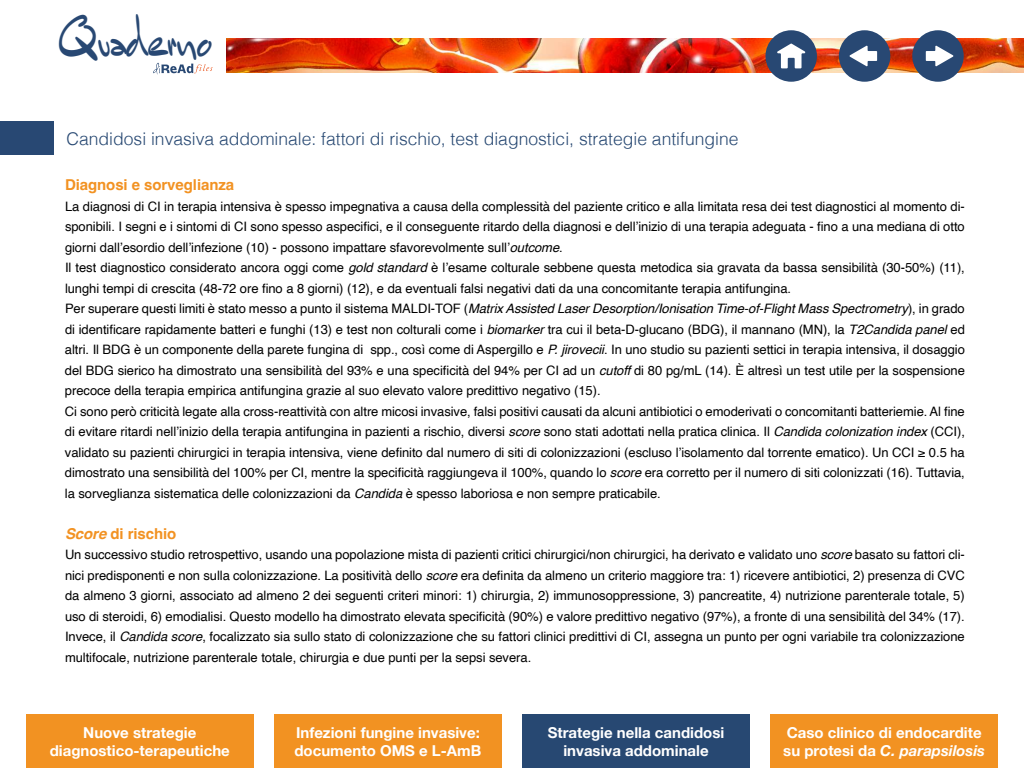
<style>
.page{position:relative;width:1024px;height:768px;background:#fff}
.page>*{position:absolute;margin:0;border:0;box-sizing:border-box;transform-origin:0 0}
.t1{font:51.55px "Mr Sandsfort";color:#284873;scale:.64 1}
.t2{font:300 17.5px "Helvetica";color:#274872}
.t3{font:700 15px/17.5px "Helvetica Neue";color:#fff;text-align:center}
.t4{font:700 15px "Helvetica";letter-spacing:-.005em;color:#f29222}
.t5{font:13px/20.5px "Helvetica";letter-spacing:-.005em;color:#000}
.s1{font-style:italic}
</style>
<div class="page">
<img style="left:227px;top:38px;width:797px;height:34px">
<svg style="left:153px;top:63px;width:60px;height:11px"></svg>
<svg style="left:765px;top:30px;width:52px;height:52px"></svg>
<svg style="left:839px;top:30px;width:51px;height:52px"></svg>
<svg style="left:912px;top:30px;width:52px;height:52px"></svg>
<div style="left:0;top:121px;width:54px;height:33px;background:#284873"></div>
<div style="left:26px;top:714px;width:228px;height:54px;background:#f29222"></div>
<div style="left:274px;top:714px;width:228px;height:54px;background:#f29222"></div>
<div style="left:522px;top:714px;width:228px;height:54px;background:#274872"></div>
<div style="left:770px;top:714px;width:228px;height:54px;background:#f29222"></div>
<h1 class="t1" style="left:62px;top:5px;width:238px">Quaderno</h1>
<h2 class="t2" style="left:66px;top:124px;width:674px">Candidosi invasiva addominale: fattori di rischio, test diagnostici, strategie antifungine</h2>
<p class="t4" style="left:65px;top:176px;width:171px">Diagnosi e sorveglianza</p>
<p class="t5" style="left:65px;top:196px;width:901px">La diagnosi di CI in terapia intensiva è spesso impegnativa a causa della complessità del paziente critico e alla limitata resa dei test diagnostici al momento di&shy;sponibili. I segni e i sintomi di CI sono spesso aspecifici, e il conseguente ritardo della diagnosi e dell’inizio di una terapia adeguata - fino a una mediana di otto giorni dall’esordio dell’infezione (10) - possono impattare sfavorevolmente sull’<span class="s1">outcome</span>.<br>Il test diagnostico considerato ancora oggi come <span class="s1">gold standard</span> è l’esame colturale sebbene questa metodica sia gravata da bassa sensibilità (30-50%) (11), lunghi tempi di crescita (48-72 ore fino a 8 giorni) (12), e da eventuali falsi negativi dati da una concomitante terapia antifungina.<br>Per superare questi limiti è stato messo a punto il sistema MALDI-TOF (<span class="s1">Matrix Assisted Laser Desorption/Ionisation Time-of-Flight Mass Spectrometry</span>), in grado di identificare rapidamente batteri e funghi (13) e test non colturali come i <span class="s1">biomarker</span> tra cui il beta-D-glucano (BDG), il mannano (MN), la <span class="s1">T2Candida panel</span> ed altri. Il BDG è un componente della parete fungina di spp., così come di Aspergillo e <span class="s1">P. jirovecii</span>. In uno studio su pazienti settici in terapia intensiva, il dosaggio del BDG sierico ha dimostrato una sensibilità del 93% e una specificità del 94% per CI ad un <span class="s1">cutoff</span> di 80 pg/mL (14). È altresì un test utile per la sospensione precoce della terapia empirica antifungina grazie al suo elevato valore predittivo negativo (15).<br>Ci sono però criticità legate alla cross-reattività con altre micosi invasive, falsi positivi causati da alcuni antibiotici o emoderivati o concomitanti batteriemie. Al fine di evitare ritardi nell’inizio della terapia antifungina in pazienti a rischio, diversi <span class="s1">score</span> sono stati adottati nella pratica clinica. Il <span class="s1">Candida colonization index</span> (CCI), validato su pazienti chirurgici in terapia intensiva, viene definito dal numero di siti di colonizzazioni (escluso l’isolamento dal torrente ematico). Un CCI ≥ 0.5 ha dimostrato una sensibilità del 100% per CI, mentre la specificità raggiungeva il 100%, quando lo <span class="s1">score</span> era corretto per il numero di siti colonizzati (16). Tuttavia, la sorveglianza sistematica delle colonizzazioni da <span class="s1">Candida</span> è spesso laboriosa e non sempre praticabile.</p>
<p class="t4" style="left:65px;top:524px;width:113px"><span class="s1">Score</span> di rischio</p>
<p class="t5" style="left:65px;top:545px;width:901px;text-align:justify">Un successivo studio retrospettivo, usando una popolazione mista di pazienti critici chirurgici/non chirurgici, ha derivato e validato uno <span class="s1">score</span> basato su fattori cli&shy;nici predisponenti e non sulla colonizzazione. La positività dello <span class="s1">score</span> era definita da almeno un criterio maggiore tra: 1) ricevere antibiotici, 2) presenza di CVC da almeno 3 giorni, associato ad almeno 2 dei seguenti criteri minori: 1) chirurgia, 2) immunosoppressione, 3) pancreatite, 4) nutrizione parenterale totale, 5) uso di steroidi, 6) emodialisi. Questo modello ha dimostrato elevata specificità (90%) e valore predittivo negativo (97%), a fronte di una sensibilità del 34% (17).<br>Invece, il <span class="s1">Candida score</span>, focalizzato sia sullo stato di colonizzazione che su fattori clinici predittivi di CI, assegna un punto per ogni variabile tra colonizzazione multifocale, nutrizione parenterale totale, chirurgia e due punti per la sepsi severa.</p>
<p class="t3" style="left:50px;top:725px;width:182px">Nuove strategie diagnostico-terapeutiche</p>
<p class="t3" style="left:294px;top:725px;width:188px;text-align:left">Infezioni fungine invasive: documento OMS e L-AmB</p>
<p class="t3" style="left:548px;top:725px;width:178px">Strategie nella candidosi invasiva addominale</p>
<p class="t3" style="left:783px;top:725px;width:203px;text-align:left">Caso clinico di endocardite su protesi da <span class="s1">C. parapsilosis</span></p>
</div>
